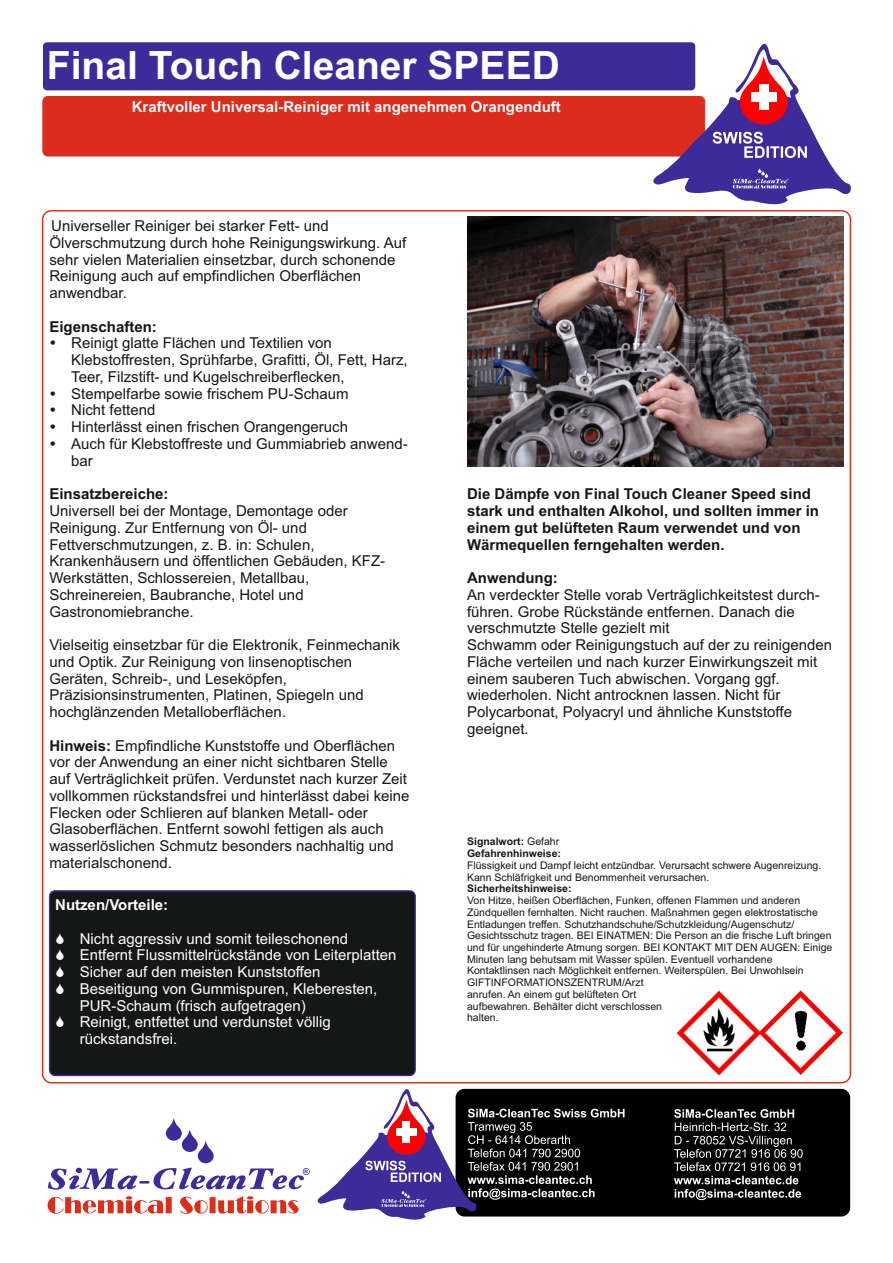
<style>
.page{position:relative;width:893px;height:1263px;background:#fff}
.page>*{position:absolute;margin:0;border:0;box-sizing:border-box;transform-origin:0 0}
.t1{font:700 39px "Arial";color:#fff}
.t2{font:15px/16.8px "Arial";color:#151616}
.t3{font:15px/16.8px "Arial";color:#fff}
.t4{font:700 15px/16.8px "Arial";color:#151616}
.t5{font:700 15px "Arial";color:#fff}
.t6{font:10.5px/11.7px "Arial";color:#151616}
.t7{font:700 10.5px/11.7px "Arial";color:#151616}
.s1{font-weight:700}
.s2{font-weight:400}
</style>
<div class="page">
<div style="left:43px;top:42px;width:652px;height:48px;background:#3c2b99;border-radius:4px"></div>
<div style="left:42px;top:96px;width:663px;height:60px;background:#dd2b1c;border:1px solid #dd2b1c;border-radius:5px"></div>
<div style="left:42px;top:210px;width:809px;height:873px;background:#fff;border:1px solid #de2c1a;border-radius:9px"></div>
<svg style="left:651px;top:42px;width:200px;height:163px"></svg>
<div style="left:49px;top:890px;width:367px;height:186px;background:#151616;border:1px solid #3c2b99;border-radius:5px"></div>
<div style="left:456px;top:1089px;width:394px;height:127px;background:#000;border-radius:9px"></div>
<svg style="left:316px;top:1081px;width:308px;height:139px"></svg>
<svg style="left:674px;top:1109px;width:129px;height:91px"></svg>
<svg style="left:47px;top:1118px;width:263px;height:96px"></svg>
<img style="left:762px;top:990px;width:81px;height:85px">
<img style="left:676px;top:990px;width:86px;height:86px">
<img style="left:467px;top:216px;width:376px;height:251px">
<h1 class="t1" style="left:47px;top:51px;width:514px">Final Touch Cleaner SPEED</h1>
<p class="t5" style="left:132px;top:101px;width:431px">Kraftvoller Universal-Reiniger mit angenehmen Orangenduft</p>
<p class="t2" style="left:49px;top:219px;width:358px">Universeller Reiniger bei starker Fett- und Ölverschmutzung durch hohe Reinigungswirkung. Auf sehr vielen Materialien einsetzbar, durch schonende Reinigung auch auf empfindlichen Oberflächen anwendbar.</p>
<p class="t4" style="left:49px;top:319px;width:109px">Eigenschaften:</p>
<p class="t2" style="left:71px;top:336px;width:338px">Reinigt glatte Flächen und Textilien von Klebstoffresten, Sprühfarbe, Grafitti, Öl, Fett, Harz, Teer, Filzstift- und Kugelschreiberflecken, Stempelfarbe sowie frischem PU-Schaum<br>Nicht fettend<br>Hinterlässt einen frischen Orangengeruch<br>Auch für Klebstoffreste und Gummiabrieb anwend&shy;bar</p>
<p class="t4" style="left:49px;top:487px;width:121px">Einsatzbereiche:</p>
<p class="t2" style="left:49px;top:504px;width:337px">Universell bei der Montage, Demontage oder Reinigung. Zur Entfernung von Öl- und Fettverschmutzungen, z. B. in: Schulen, Krankenhäusern und öffentlichen Gebäuden, KFZ-Werkstätten, Schlossereien, Metallbau, Schreinereien, Baubranche, Hotel und Gastronomiebranche.</p>
<p class="t2" style="left:49px;top:638px;width:352px">Vielseitig einsetzbar für die Elektronik, Feinmechanik und Optik. Zur Reinigung von linsenoptischen Geräten, Schreib-, und Leseköpfen, Präzisionsinstrumenten, Platinen, Spiegeln und hochglänzenden Metalloberflächen.</p>
<p class="t2" style="left:49px;top:738px;width:362px"><span class="s1">Hinweis:</span> Empfindliche Kunststoffe und Oberflächen vor der Anwendung an einer nicht sichtbaren Stelle auf Verträglichkeit prüfen. Verdunstet nach kurzer Zeit vollkommen rückstandsfrei und hinterlässt dabei keine Flecken oder Schlieren auf blanken Metall- oder Glasoberflächen. Entfernt sowohl fettigen als auch wasserlöslichen Schmutz besonders nachhaltig und materialschonend.</p>
<p class="t5" style="left:55px;top:899px;width:115px">Nutzen/Vorteile:</p>
<p class="t3" style="left:80px;top:931px;width:318px">Nicht aggressiv und somit teileschonend Entfernt Flussmittelrückstände von Leiterplatten Sicher auf den meisten Kunststoffen Beseitigung von Gummispuren, Kleberesten, PUR-Schaum (frisch aufgetragen)<br>Reinigt, entfettet und verdunstet völlig rückstandsfrei.</p>
<p class="t4" style="left:467px;top:487px;width:354px">Die Dämpfe von Final Touch Cleaner Speed sind stark und enthalten Alkohol, und sollten immer in einem gut belüfteten Raum verwendet und von Wärmequellen ferngehalten werden.</p>
<p class="t4" style="left:467px;top:571px;width:92px">Anwendung:</p>
<p class="t2" style="left:467px;top:587px;width:367px">An verdeckter Stelle vorab Verträglichkeitstest durch&shy;führen. Grobe Rückstände entfernen. Danach die verschmutzte Stelle gezielt mit<br>Schwamm oder Reinigungstuch auf der zu reinigenden Fläche verteilen und nach kurzer Einwirkungszeit mit einem sauberen Tuch abwischen. Vorgang ggf. wiederholen. Nicht antrocknen lassen. Nicht für Polycarbonat, Polyacryl und ähnliche Kunststoffe geeignet.</p>
<p class="t7" style="left:467px;top:837px;width:95px">Signalwort: <span class="s2">Gefahr<br></span>Gefahrenhinweise:</p>
<p class="t6" style="left:467px;top:860px;width:356px">Flüssigkeit und Dampf leicht entzündbar. Verursacht schwere Augenreizung.<br>Kann Schläfrigkeit und Benommenheit verursachen.</p>
<p class="t7" style="left:467px;top:884px;width:106px">Sicherheitshinweise:</p>
<p class="t6" style="left:467px;top:895px;width:367px">Von Hitze, heißen Oberflächen, Funken, offenen Flammen und anderen Zündquellen fernhalten. Nicht rauchen. Maßnahmen gegen elektrostatische Entladungen treffen. Schutzhandschuhe/Schutzkleidung/Augenschutz/ Gesichtsschutz tragen. BEI EINATMEN: Die Person an die frische Luft bringen und für ungehinderte Atmung sorgen. BEI KONTAKT MIT DEN AUGEN: Einige Minuten lang behutsam mit Wasser spülen. Eventuell vorhandene Kontaktlinsen nach Möglichkeit entfernen. Weiterspülen. Bei Unwohlsein GIFTINFORMATIONSZENTRUM/Arzt<br>anrufen. An einem gut belüfteten Ort<br>aufbewahren. Behälter dicht verschlossen<br>halten.</p>
</div>
